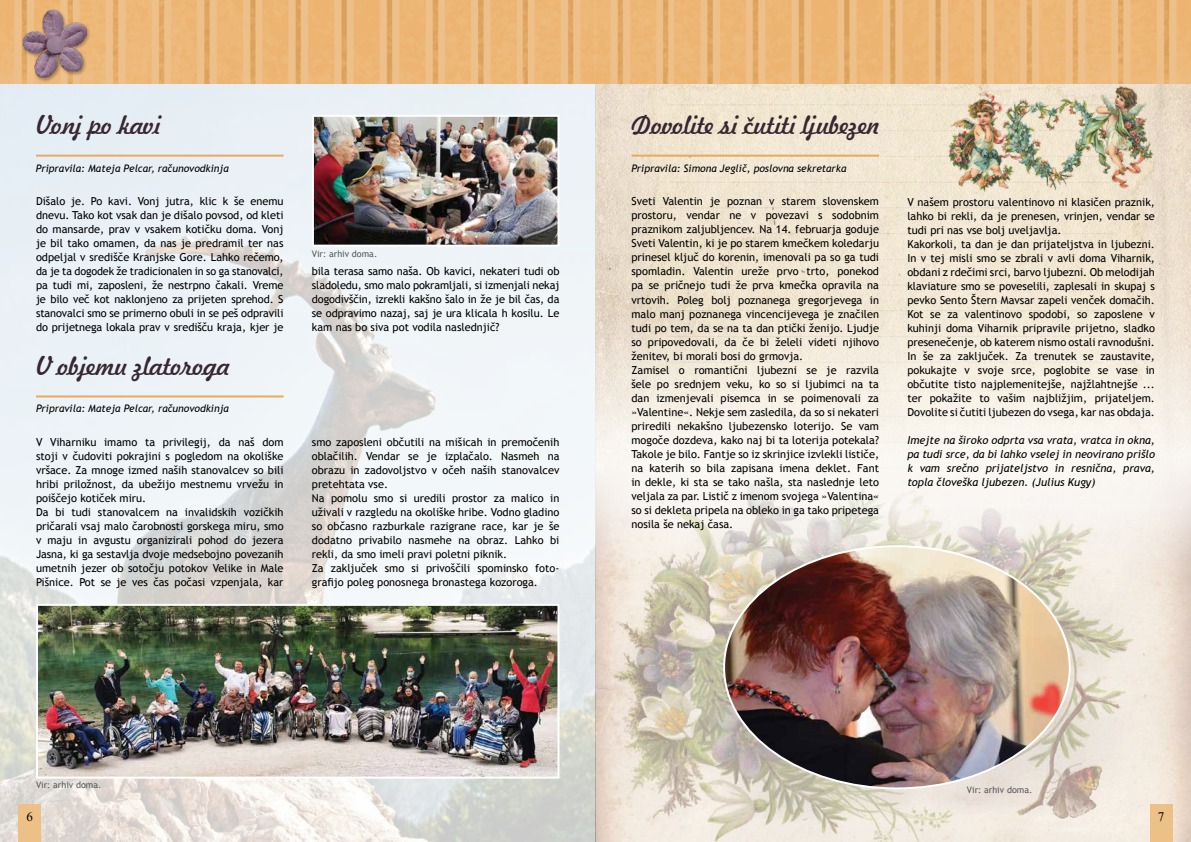
<style>
.page{position:relative;width:1191px;height:842px;background:#fff}
.page>*{position:absolute;margin:0;border:0;box-sizing:border-box;transform-origin:0 0}
.t1{font:25px "Freehand 521 BT Regular C";letter-spacing:-.015em;color:#362730}
.t2{font:13px "Times New Roman";color:#000}
.t3{font:11px/14px "Trebuchet MS";color:#000}
.t4{font:italic 11px/14px "Trebuchet MS";color:#000;text-align:justify}
.t5{font:italic 10.3px "Trebuchet MS";color:#000}
.t6{font:9px "Trebuchet MS";color:#58595b}
</style>
<div class="page">
<img style="left:595px;top:594px;width:596px;height:248px">
<img style="left:595px;top:84px;width:596px;height:510px">
<img style="left:0;top:84px;width:595px;height:758px">
<img style="left:315px;top:118px;width:241px;height:126px">
<div style="left:312px;top:115px;width:247px;height:132px;border:2px solid #fff"></div>
<img style="left:39px;top:607px;width:517px;height:169px">
<div style="left:36px;top:604px;width:523px;height:175px;border:2px solid #fff"></div>
<img style="left:0;top:0;width:1191px;height:84px">
<hr style="left:36px;top:155px;width:247px;height:2px;background:#e8aa61">
<hr style="left:36px;top:395px;width:247px;height:2px;background:#e8aa61">
<div style="left:18px;top:804px;width:23px;height:38px;background:#edc088"></div>
<div style="left:1149px;top:804px;width:23px;height:38px;background:#edc088"></div>
<img style="left:949px;top:86px;width:206px;height:106px">
<img style="left:724px;top:546px;width:345px;height:242px">
<hr style="left:631px;top:155px;width:248px;height:2px;background:#e8aa61">
<div style="left:22px;top:8px;width:69px;height:75px;background:#000;opacity:.3"></div>
<img style="left:23px;top:9px;width:64px;height:69px">
<h1 class="t1" style="left:36px;top:108px;width:127px">Vonj po kavi</h1>
<p class="t5" style="left:36px;top:162px;width:194px">Pripravila: Mateja Pelcar, računovodkinja</p>
<p class="t3" style="left:36px;top:194px;width:249px;text-align:justify">Dišalo je. Po kavi. Vonj jutra, klic k še enemu dnevu. Tako kot vsak dan je dišalo povsod, od kleti do mansarde, prav v vsakem kotičku doma. Vonj je bil tako omamen, da nas je predramil ter nas odpeljal v središče Kranjske Gore. Lahko rečemo, da je ta dogodek že tradicionalen in so ga stanovalci, pa tudi mi, zaposleni, že nestrpno čakali. Vreme je bilo več kot naklonjeno za prijeten sprehod. S stanovalci smo se primerno obuli in se peš odpravili do prijetnega lokala prav v središču kraja, kjer je</p>
<h1 class="t1" style="left:36px;top:349px;width:196px">V objemu zlatoroga</h1>
<p class="t5" style="left:36px;top:403px;width:194px">Pripravila: Mateja Pelcar, računovodkinja</p>
<p class="t6" style="left:312px;top:249px;width:67px">Vir: arhiv doma.</p>
<p class="t3" style="left:312px;top:264px;width:249px;text-align:justify">bila terasa samo naša. Ob kavici, nekateri tudi ob sladoledu, smo malo pokramljali, si izmenjali nekaj dogodivščin, izrekli kakšno šalo in že je bil čas, da se odpravimo nazaj, saj je ura klicala h kosilu. Le kam nas bo siva pot vodila naslednjič?</p>
<p class="t3" style="left:36px;top:435px;width:249px">V Viharniku imamo ta privilegij, da naš dom stoji v čudoviti pokrajini s pogledom na okoliške vršace. Za mnoge izmed naših stanovalcev so bili hribi priložnost, da ubežijo mestnemu vrvežu in poiščejo kotiček miru.<br>Da bi tudi stanovalcem na invalidskih vozičkih pričarali vsaj malo čarobnosti gorskega miru, smo v maju in avgustu organizirali pohod do jezera Jasna, ki ga sestavlja dvoje medsebojno povezanih umetnih jezer ob sotočju potokov Velike in Male Pišnice. Pot se je ves čas počasi vzpenjala, kar</p>
<p class="t3" style="left:312px;top:435px;width:249px">smo zaposleni občutili na mišicah in premočenih oblačilih. Vendar se je izplačalo. Nasmeh na obrazu in zadovoljstvo v očeh naših stanovalcev pretehtata vse.<br>Na pomolu smo si uredili prostor za malico in uživali v razgledu na okoliške hribe. Vodno gladino so občasno razburkale razigrane race, kar je še dodatno privabilo nasmehe na obraz. Lahko bi rekli, da smo imeli pravi poletni piknik.<br>Za zaključek smo si privoščili spominsko foto&shy;grafijo poleg ponosnega bronastega kozoroga.</p>
<h1 class="t1" style="left:631px;top:109px;width:250px">Dovolite si čutiti ljubezen</h1>
<p class="t5" style="left:631px;top:163px;width:217px">Pripravila: Simona Jeglič, poslovna sekretarka</p>
<p class="t3" style="left:631px;top:195px;width:249px">Sveti Valentin je poznan v starem slovenskem prostoru, vendar ne v povezavi s sodobnim praznikom zaljubljencev. Na 14. februarja goduje Sveti Valentin, ki je po starem kmečkem koledarju prinesel ključ do korenin, imenovali pa so ga tudi spomladin. Valentin ureže prvo trto, ponekod pa se pričnejo tudi že prva kmečka opravila na vrtovih. Poleg bolj poznanega gregorjevega in malo manj poznanega vincencijevega je značilen tudi po tem, da se na ta dan ptički ženijo. Ljudje so pripovedovali, da če bi želeli videti njihovo ženitev, bi morali bosi do grmovja.<br>Zamisel o romantični ljubezni se je razvila šele po srednjem veku, ko so si ljubimci na ta dan izmenjevali pisemca in se poimenovali za »Valentine«. Nekje sem zasledila, da so si nekateri priredili nekakšno ljubezensko loterijo. Se vam mogoče dozdeva, kako naj bi ta loterija potekala?<br>Takole je bilo. Fantje so iz skrinjice izvlekli lističe, na katerih so bila zapisana imena deklet. Fant in dekle, ki sta se tako našla, sta naslednje leto veljala za par. Listič z imenom svojega »Valentina« so si dekleta pripela na obleko in ga tako pripetega nosila še nekaj časa.</p>
<p class="t3" style="left:907px;top:195px;width:249px">V našem prostoru valentinovo ni klasičen praznik, lahko bi rekli, da je prenesen, vrinjen, vendar se tudi pri nas vse bolj uveljavlja.<br>Kakorkoli, ta dan je dan prijateljstva in ljubezni.<br>In v tej misli smo se zbrali v avli doma Viharnik, obdani z rdečimi srci, barvo ljubezni. Ob melodijah klaviature smo se poveselili, zaplesali in skupaj s pevko Sento Štern Mavsar zapeli venček domačih.<br>Kot se za valentinovo spodobi, so zaposlene v kuhinji doma Viharnik pripravile prijetno, sladko presenečenje, ob katerem nismo ostali ravnodušni.<br>In še za zaključek. Za trenutek se zaustavite, pokukajte v svoje srce, poglobite se vase in občutite tisto najplemenitejše, najžlahtnejše ... ter pokažite to vašim najbližjim, prijateljem.<br>Dovolite si čutiti ljubezen do vsega, kar nas obdaja.</p>
<p class="t4" style="left:907px;top:433px;width:249px">Imejte na široko odprta vsa vrata, vratca in okna, pa tudi srce, da bi lahko vselej in neovirano prišlo k vam srečno prijateljstvo in resnična, prava, topla človeška ljubezen. (Julius Kugy)</p>
<p class="t6" style="left:36px;top:780px;width:67px">Vir: arhiv doma.</p>
<p class="t6" style="left:967px;top:785px;width:67px">Vir: arhiv doma.</p>
<p class="t2" style="left:27px;top:808px;width:8px">6</p>
<p class="t2" style="left:1158px;top:808px;width:8px">7</p>
</div>
